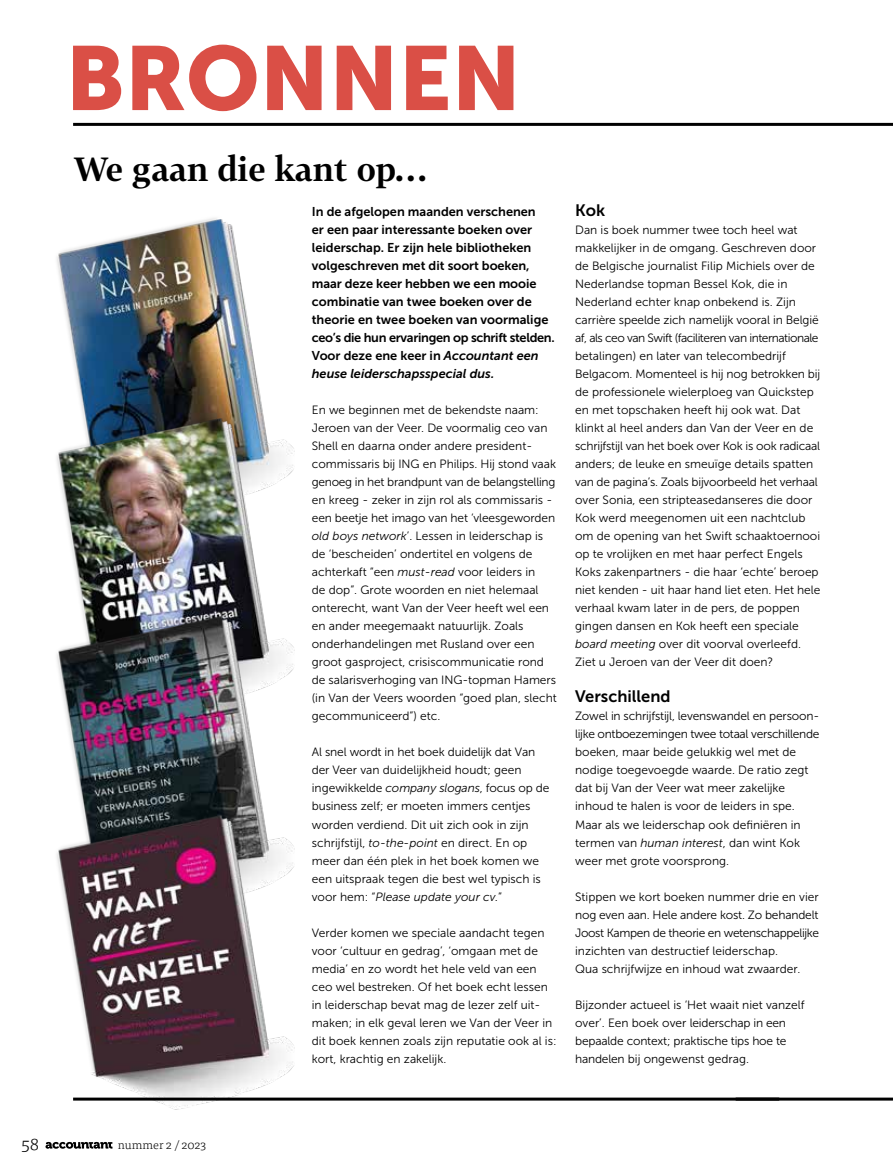
<style>
.page{position:relative;width:893px;height:1170px;background:#fff}
.page>*{position:absolute;margin:0;border:0;box-sizing:border-box;transform-origin:0 0}
.t1{font:90px "Museo Sans 900";color:#da4f46}
.t2{font:700 33px "Tabac G2";color:#000}
.t3{font:300 18px "Tisa Pro";color:#000}
.t4{font:16.5px "Museo Sans 700";color:#000}
.t5{font:12.75px/18px "Museo Sans 700";color:#000}
.t6{font:12px/18px "Museo Sans 300";color:#000}
.t7{font:300 12px "Tisa Pro";color:#000}
.s1{font-style:italic}
</style>
<div class="page">
<svg style="left:45px;top:1141px;width:67px;height:7px"></svg>
<img style="left:57px;top:218px;width:205px;height:186px">
<img style="left:57px;top:404px;width:237px;height:199px">
<img style="left:57px;top:603px;width:237px;height:198px">
<img style="left:57px;top:801px;width:237px;height:309px">
<hr style="left:73px;top:123px;width:820px;height:3px;background:#000">
<hr style="left:73px;top:1097px;width:706px;height:3px;background:#000">
<hr style="left:736px;top:1097px;width:157px;height:3px;background:#000">
<h1 class="t1" style="left:65px;top:27px;width:457px">BRONNEN</h1>
<h2 class="t2" style="left:74px;top:146px;width:355px">We gaan die kant op…</h2>
<p class="t5" style="left:312px;top:203px;width:244px">In de afgelopen maanden verschenen<br>er een paar interessante boeken over leiderschap. Er zijn hele bibliotheken volgeschreven met dit soort boeken, maar deze keer hebben we een mooie combinatie van twee boeken over de theorie en twee boeken van voormalige ceo’s die hun ervaringen op schrift stelden.<br>Voor deze ene keer in <span class="s1">Accountant een heuse leiderschapsspecial dus.</span></p>
<p class="t6" style="left:312px;top:401px;width:247px">En we beginnen met de bekendste naam:<br>Jeroen van der Veer. De voormalig ceo van Shell en daarna onder andere president&shy;commissaris bij ING en Philips. Hij stond vaak genoeg in het brandpunt van de belangstelling en kreeg - zeker in zijn rol als commissaris - een beetje het imago van het ‘vleesgeworden <span class="s1">old boys network</span>’. Lessen in leiderschap is de ‘bescheiden’ ondertitel en volgens de achterkaft “een <span class="s1">must-read</span> voor leiders in<br>de dop”. Grote woorden en niet helemaal onterecht, want Van der Veer heeft wel een en ander meegemaakt natuurlijk. Zoals onderhandelingen met Rusland over een groot gasproject, crisiscommunicatie rond de salarisverhoging van ING-topman Hamers (in Van der Veers woorden “goed plan, slecht gecommuniceerd”) etc.</p>
<p class="t6" style="left:312px;top:743px;width:239px">Al snel wordt in het boek duidelijk dat Van der Veer van duidelijkheid houdt; geen ingewikkelde <span class="s1">company slogans</span>, focus op de business zelf; er moeten immers centjes worden verdiend. Dit uit zich ook in zijn schrijfstijl, <span class="s1">to-the-point</span> en direct. En op meer dan één plek in het boek komen we een uitspraak tegen die best wel typisch is voor hem: “<span class="s1">Please update your cv.</span>”</p>
<p class="t6" style="left:312px;top:923px;width:246px">Verder komen we speciale aandacht tegen voor ‘cultuur en gedrag’, ‘omgaan met de media’ en zo wordt het hele veld van een ceo wel bestreken. Of het boek echt lessen in leiderschap bevat mag de lezer zelf uit&shy;maken; in elk geval leren we Van der Veer in dit boek kennen zoals zijn reputatie ook al is: kort, krachtig en zakelijk.</p>
<h3 class="t4" style="left:575px;top:201px;width:31px">Kok</h3>
<p class="t6" style="left:575px;top:221px;width:247px">Dan is boek nummer twee toch heel wat makkelijker in de omgang. Geschreven door de Belgische journalist Filip Michiels over de Nederlandse topman Bessel Kok, die in Nederland echter knap onbekend is. Zijn carrière speelde zich namelijk vooral in België af, als ceo van Swift (faciliteren van internationale betalingen) en later van telecombedrijf Belgacom. Momenteel is hij nog betrokken bij de professionele wielerploeg van Quickstep en met topschaken heeft hij ook wat. Dat klinkt al heel anders dan Van der Veer en de schrijfstijl van het boek over Kok is ook radicaal anders; de leuke en smeuïge details spatten van de pagina’s. Zoals bijvoorbeeld het verhaal over Sonia, een stripteasedanseres die door Kok werd meegenomen uit een nachtclub om de opening van het Swift schaaktoernooi op te vrolijken en met haar perfect Engels Koks zakenpartners - die haar ‘echte’ beroep niet kenden - uit haar hand liet eten. Het hele verhaal kwam later in de pers, de poppen gingen dansen en Kok heeft een speciale <span class="s1">board meeting</span> over dit voorval overleefd.<br>Ziet u Jeroen van der Veer dit doen?</p>
<h3 class="t4" style="left:575px;top:687px;width:97px">Verschillend</h3>
<p class="t6" style="left:575px;top:707px;width:246px">Zowel in schrijfstijl, levenswandel en persoon&shy;lijke ontboezemingen twee totaal verschillende boeken, maar beide gelukkig wel met de nodige toegevoegde waarde. De ratio zegt dat bij Van der Veer wat meer zakelijke inhoud te halen is voor de leiders in spe.<br>Maar als we leiderschap ook definiëren in termen van <span class="s1">human interest</span>, dan wint Kok weer met grote voorsprong.</p>
<p class="t6" style="left:575px;top:887px;width:246px">Stippen we kort boeken nummer drie en vier nog even aan. Hele andere kost. Zo behandelt Joost Kampen de theorie en wetenschappelijke inzichten van destructief leiderschap.<br>Qua schrijfwijze en inhoud wat zwaarder.</p>
<p class="t6" style="left:575px;top:995px;width:231px">Bijzonder actueel is ‘Het waait niet vanzelf over’. Een boek over leiderschap in een bepaalde context; praktische tips hoe te handelen bij ongewenst gedrag.</p>
<h3 class="t3" style="left:21px;top:1130px;width:20px">58</h3>
<p class="t7" style="left:118px;top:1135px;width:90px">nummer 2 / 2023</p>
</div>
